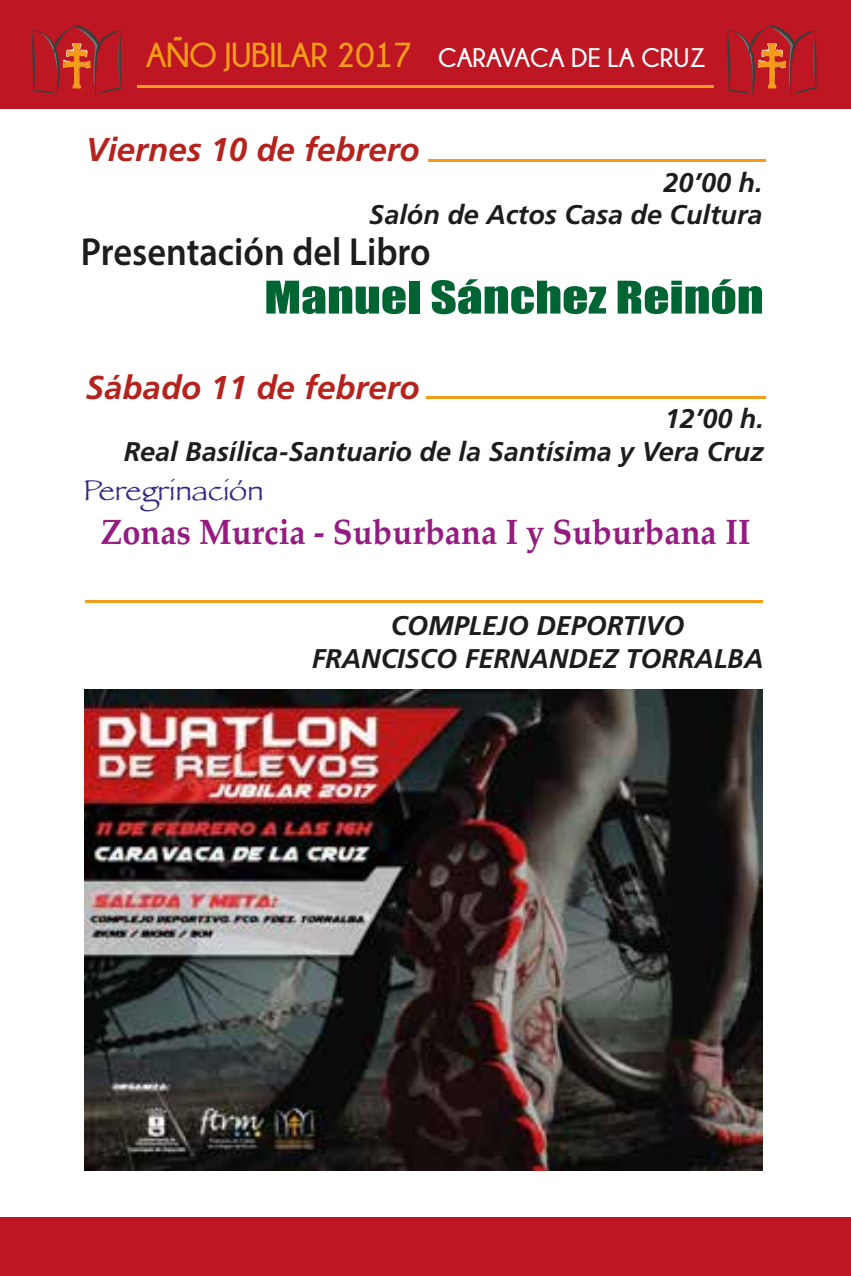
<style>
.page{position:relative;width:851px;height:1276px;background:#fff}
.page>*{position:absolute;margin:0;border:0;box-sizing:border-box;transform-origin:0 0}
.t1{font:41.7px "Impact";color:#006533;scale:1.24 1}
.t2{font:600 39.3px "Myriad Pro";color:#1d1d1b;scale:.93 1}
.t3{font:700 35.4px "Palatino";color:#951b81;scale:.92 1}
.t4{font:italic 700 33px "Frutiger LT Std";color:#b5231e}
.t5{font:30px "Papyrus";color:#312783}
.t6{font:italic 700 27px/32.4px "Frutiger LT Std";color:#1d1d1b;text-align:right}
.t7{font:700 26.7px "Champagne&Limousines";color:#fff}
.s1{font-size:34.5px;color:#f49c1a}
</style>
<div class="page">
<div style="left:0;top:1217px;width:850px;height:59px;background:#be1622"></div>
<div style="left:0;top:0;width:850px;height:108px;background:#be1622"></div>
<svg style="left:726px;top:25px;width:93px;height:70px"></svg>
<svg style="left:31px;top:25px;width:93px;height:70px"></svg>
<hr style="left:137px;top:85px;width:576px;height:3px;background:#f49c1a">
<hr style="left:426px;top:396px;width:339px;height:3px;background:#f49c1a">
<hr style="left:85px;top:600px;width:677px;height:3px;background:#f49c1a">
<hr style="left:428px;top:160px;width:337px;height:2px;background:#f49c1a">
<img style="left:84px;top:689px;width:678px;height:481px">
<p class="t7" style="left:146px;top:43px;width:560px"><span class="s1">AÑO JUBILAR 2017</span> CARAVACA DE LA CRUZ</p>
<p class="t4" style="left:86px;top:130px;width:335px">Viernes 10 de febrero</p>
<p class="t6" style="left:369px;top:166px;width:395px">20’00 h.<br>Salón de Actos Casa de Cultura</p>
<h2 class="t2" style="left:81px;top:227px;width:377px">Presentación del Libro</h2>
<h1 class="t1" style="left:264px;top:265px;width:404px">Manuel Sánchez Reinón</h1>
<p class="t4" style="left:86px;top:368px;width:335px">Sábado 11 de febrero</p>
<p class="t6" style="left:124px;top:403px;width:641px">12’00 h.<br>Real Basílica-Santuario de la Santísima y Vera Cruz</p>
<p class="t5" style="left:83px;top:472px;width:182px">Peregrinación</p>
<h3 class="t3" style="left:101px;top:501px;width:707px">Zonas Murcia - Suburbana I y Suburbana II</h3>
<p class="t6" style="left:311px;top:610px;width:453px;text-align:center">COMPLEJO DEPORTIVO<br>FRANCISCO FERNANDEZ TORRALBA</p>
</div>
